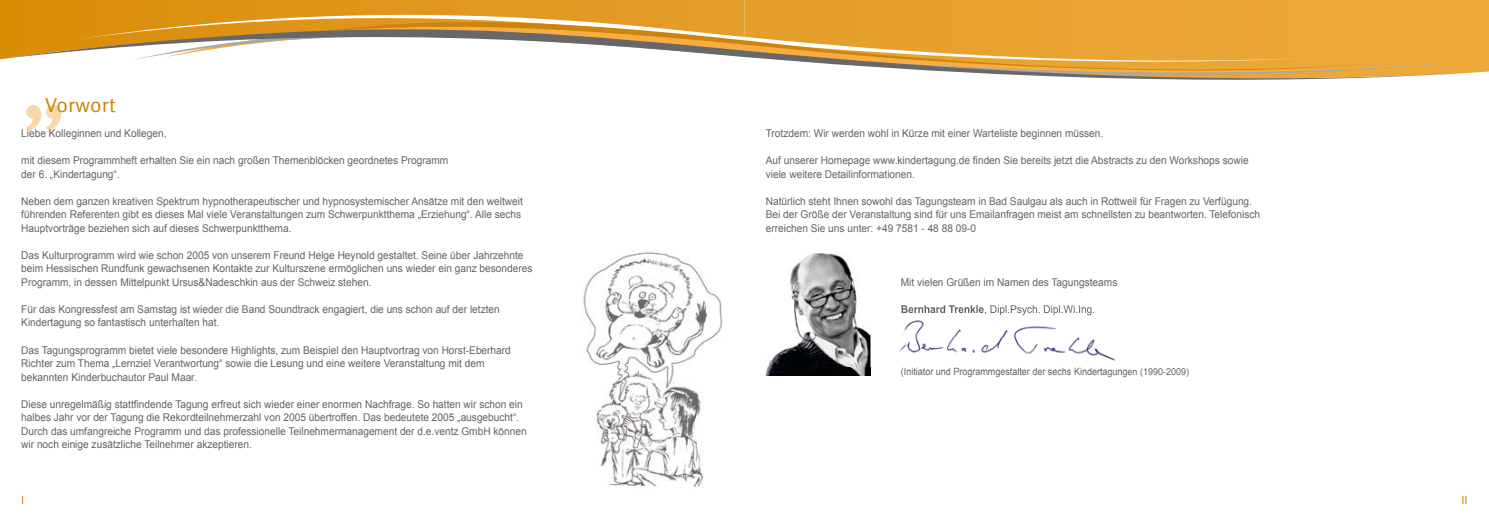
<style>
.page{position:relative;width:1489px;height:525px;background:#fff}
.page>*{position:absolute;margin:0;border:0;box-sizing:border-box;transform-origin:0 0}
.t1{font:100px "Meta Normal";color:#f7d7ac}
.t2{font:20.25px "Meta Normal";letter-spacing:.01em;color:#cb840d;scale:1.06 1}
.t3{font:11.25px "Arial";color:#db8d04}
.t4{font:10.75px/13.5px "Arial";color:#636363;scale:.95 1}
.t5{font:9.5px "Arial";color:#636363;scale:.95 1}
.s1{font-weight:700}
</style>
<div class="page">
<img style="left:767px;top:253px;width:103px;height:114px">
<img style="left:767px;top:278px;width:103px;height:10px">
<img style="left:767px;top:305px;width:103px;height:8px">
<img style="left:765px;top:367px;width:105px;height:9px">
<img style="left:899px;top:308px;width:217px;height:53px">
<img style="left:899px;top:308px;width:84px;height:5px">
<img style="left:984px;top:308px;width:110px;height:7px">
<img style="left:902px;top:367px;width:200px;height:2px">
<img style="left:583px;top:252px;width:140px;height:235px">
<svg style="left:0;top:0;width:744px;height:24px;background:#de9315"></svg>
<svg style="left:78px;top:7px;width:87px;height:17px"></svg>
<svg style="left:165px;top:6px;width:579px;height:6px;background:#e1971e"></svg>
<svg style="left:132px;top:12px;width:612px;height:12px;background:#e5a741"></svg>
<svg style="left:0;top:24px;width:744px;height:36px"></svg>
<div style="left:744px;top:0;width:744px;height:6px;background:#e9a433"></div>
<svg style="left:744px;top:6px;width:744px;height:67px;background:#e9a434"></svg>
<svg style="left:744px;top:12px;width:730px;height:62px;background:#e8a433"></svg>
<svg style="left:744px;top:24px;width:714px;height:56px;background:#e4ae56"></svg>
<h2 class="t2" style="left:45px;top:94px;width:68px">Vorwort</h2>
<p class="t4" style="left:21px;top:127px;width:154px">Liebe Kolleginnen und Kollegen,</p>
<p class="t4" style="left:21px;top:154px;width:451px">mit diesem Programmheft erhalten Sie ein nach großen Themenblöcken geordnetes Programm der 6. „Kindertagung“.</p>
<p class="t4" style="left:21px;top:194px;width:529px">Neben dem ganzen kreativen Spektrum hypnotherapeutischer und hypnosystemischer Ansätze mit den weltweit führenden Referenten gibt es dieses Mal viele Veranstaltungen zum Schwerpunktthema „Erziehung“. Alle sechs<br>Hauptvorträge beziehen sich auf dieses Schwerpunktthema.</p>
<p class="t4" style="left:21px;top:248px;width:539px">Das Kulturprogramm wird wie schon 2005 von unserem Freund Helge Heynold gestaltet. Seine über Jahrzehnte beim Hessischen Rundfunk gewachsenen Kontakte zur Kulturszene ermöglichen uns wieder ein ganz besonderes<br>Programm, in dessen Mittelpunkt Ursus&amp;Nadeschkin aus der Schweiz stehen.</p>
<p class="t4" style="left:21px;top:302px;width:505px">Für das Kongressfest am Samstag ist wieder die Band Soundtrack engagiert, die uns schon auf der letzten<br>Kindertagung so fantastisch unterhalten hat.</p>
<p class="t4" style="left:21px;top:343px;width:517px">Das Tagungsprogramm bietet viele besondere Highlights, zum Beispiel den Hauptvortrag von Horst-Eberhard<br>Richter zum Thema „Lernziel Verantwortung“ sowie die Lesung und eine weitere Veranstaltung mit dem bekannten Kinderbuchautor Paul Maar.</p>
<p class="t4" style="left:21px;top:397px;width:533px">Diese unregelmäßig stattfindende Tagung erfreut sich wieder einer enormen Nachfrage. So hatten wir schon ein halbes Jahr vor der Tagung die Rekordteilnehmerzahl von 2005 übertroffen. Das bedeutete 2005 „ausgebucht“.<br>Durch das umfangreiche Programm und das professionelle Teilnehmermanagement der d.e.ventz GmbH können wir noch einige zusätzliche Teilnehmer akzeptieren.</p>
<h1 class="t1" style="left:21px;top:25px;width:47px">„</h1>
<p class="t4" style="left:765px;top:127px;width:357px">Trotzdem: Wir werden wohl in Kürze mit einer Warteliste beginnen müssen.</p>
<p class="t4" style="left:765px;top:154px;width:510px">Auf unserer Homepage www.kindertagung.de finden Sie bereits jetzt die Abstracts zu den Workshops sowie viele weitere Detailinformationen.</p>
<p class="t4" style="left:765px;top:194px;width:522px">Natürlich steht Ihnen sowohl das Tagungsteam in Bad Saulgau als auch in Rottweil für Fragen zu Verfügung.<br>Bei der Größe der Veranstaltung sind für uns Emailanfragen meist am schnellsten zu beantworten. Telefonisch erreichen Sie uns unter: +49 7581 - 48 88 09-0</p>
<p class="t4" style="left:900px;top:275px;width:229px">Mit vielen Grüßen im Namen des Tagungsteams</p>
<p class="t4" style="left:900px;top:302px;width:206px"><span class="s1">Bernhard Trenkle</span>, Dipl.Psych. Dipl.Wi.Ing.</p>
<p class="t5" style="left:900px;top:365px;width:305px">(Initiator und Programmgestalter der sechs Kindertagungen (1990-2009)</p>
<p class="t3" style="left:21px;top:492px;width:5px">I</p>
<p class="t3" style="left:1461px;top:492px;width:8px">II</p>
</div>
